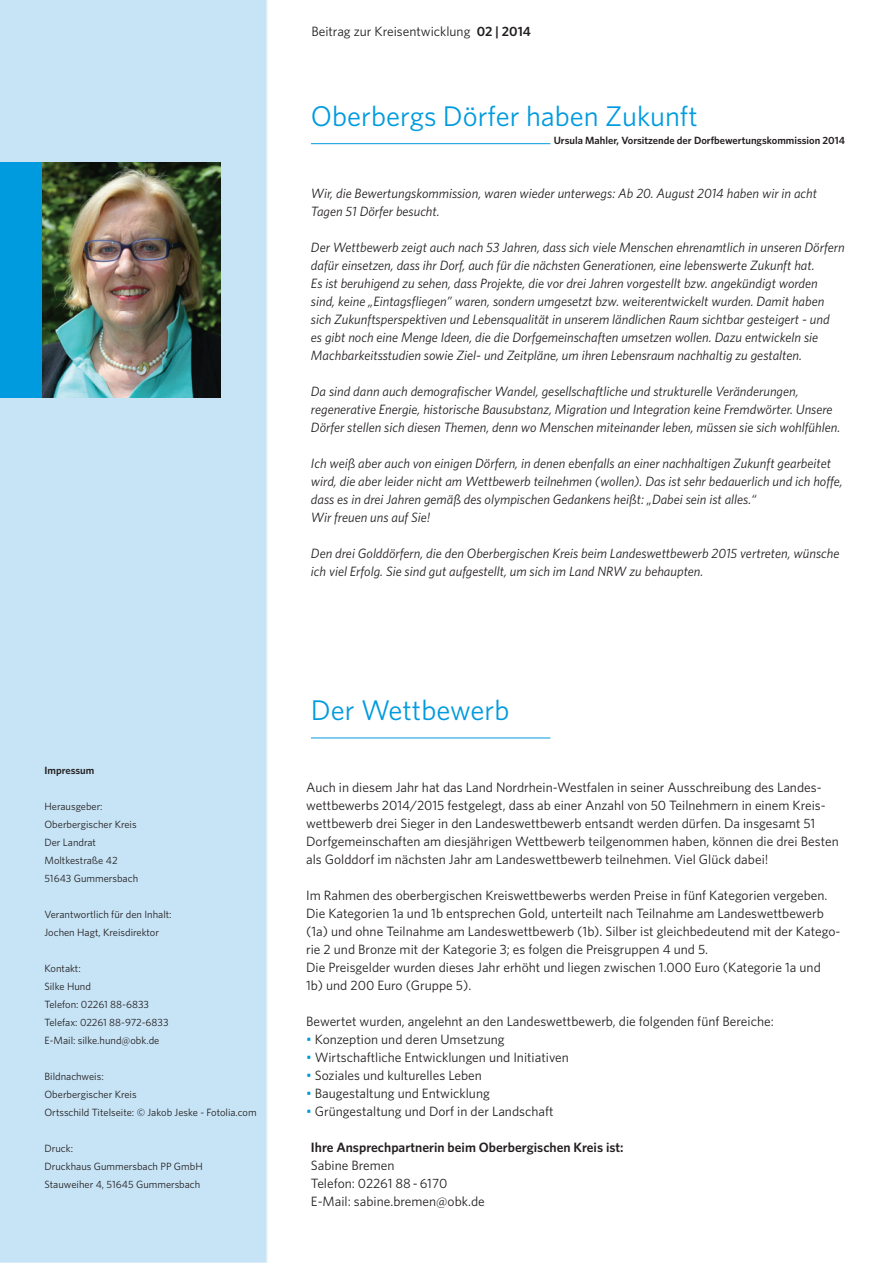
<style>
.page{position:relative;width:893px;height:1263px;background:#fff}
.page>*{position:absolute;margin:0;border:0;box-sizing:border-box;transform-origin:0 0}
.t1{font:28.5px "Whitney";color:#009bde}
.t2{font:italic 13.5px/18px "Whitney";color:#231f20}
.t3{font:13.5px/18px "Whitney";color:#231f20}
.t4{font:600 13.5px "Whitney";color:#231f20}
.t5{font:10.5px/18px "Whitney";color:#231f20}
.t6{font:600 10.5px "Whitney";color:#231f20}
.s1{font-weight:600}
.s2{color:#009bde}
</style>
<div class="page">
<div style="left:0;top:0;width:268px;height:1263px;background:#c7e4f6"></div>
<div style="left:0;top:162px;width:42px;height:235px;background:#009bde"></div>
<hr style="left:311px;top:143px;width:239px;height:1px;background:#009bde">
<img style="left:42px;top:162px;width:179px;height:235px">
<hr style="left:311px;top:738px;width:239px;height:1px;background:#009bde">
<p class="t6" style="left:44px;top:764px;width:51px">Impressum</p>
<p class="t5" style="left:44px;top:797px;width:95px">Herausgeber:<br>Oberbergischer Kreis<br>Der Landrat<br>Moltkestraße 42<br>51643 Gummersbach</p>
<p class="t5" style="left:44px;top:905px;width:129px">Verantwortlich für den Inhalt:<br>Jochen Hagt, Kreisdirektor</p>
<p class="t5" style="left:44px;top:959px;width:126px">Kontakt:<br>Silke Hund<br>Telefon: 02261 88-6833<br>Telefax: 02261 88-972-6833<br>E-Mail: silke.hund@obk.de</p>
<p class="t5" style="left:44px;top:1067px;width:214px">Bildnachweis:<br>Oberbergischer Kreis<br>Ortsschild Titelseite: © Jakob Jeske - Fotolia.com</p>
<p class="t5" style="left:44px;top:1139px;width:160px">Druck:<br>Druckhaus Gummersbach PP GmbH<br>Stauweiher 4, 51645 Gummersbach</p>
<p class="t3" style="left:311px;top:22px;width:221px">Beitrag zur Kreisentwicklung <span class="s1">02 | 2014</span></p>
<h1 class="t1" style="left:311px;top:99px;width:389px">Oberbergs Dörfer haben Zukunft</h1>
<p class="t6" style="left:554px;top:134px;width:293px">Ursula Mahler, Vorsitzende der Dorfbewertungskommission 2014</p>
<p class="t2" style="left:311px;top:184px;width:507px">Wir, die Bewertungskommission, waren wieder unterwegs: Ab 20. August 2014 haben wir in acht<br>Tagen 51 Dörfer besucht.</p>
<p class="t2" style="left:311px;top:238px;width:535px">Der Wettbewerb zeigt auch nach 53 Jahren, dass sich viele Menschen ehrenamtlich in unseren Dörfern dafür einsetzen, dass ihr Dorf, auch für die nächsten Generationen, eine lebenswerte Zukunft hat.<br>Es ist beruhigend zu sehen, dass Projekte, die vor drei Jahren vorgestellt bzw. angekündigt worden sind, keine „Eintagsfliegen” waren, sondern umgesetzt bzw. weiterentwickelt wurden. Damit haben sich Zukunftsperspektiven und Lebensqualität in unserem ländlichen Raum sichtbar gesteigert - und<br>es gibt noch eine Menge Ideen, die die Dorfgemeinschaften umsetzen wollen. Dazu entwickeln sie Machbarkeitsstudien sowie Ziel- und Zeitpläne, um ihren Lebensraum nachhaltig zu gestalten.</p>
<p class="t2" style="left:311px;top:382px;width:531px">Da sind dann auch demografischer Wandel, gesellschaftliche und strukturelle Veränderungen, regenerative Energie, historische Bausubstanz, Migration und Integration keine Fremdwörter. Unsere<br>Dörfer stellen sich diesen Themen, denn wo Menschen miteinander leben, müssen sie sich wohlfühlen.</p>
<p class="t2" style="left:311px;top:454px;width:533px">Ich weiß aber auch von einigen Dörfern, in denen ebenfalls an einer nachhaltigen Zukunft gearbeitet wird, die aber leider nicht am Wettbewerb teilnehmen (wollen). Das ist sehr bedauerlich und ich hoffe, dass es in drei Jahren gemäß des olympischen Gedankens heißt: „Dabei sein ist alles.“<br>Wir freuen uns auf Sie!</p>
<p class="t2" style="left:311px;top:544px;width:530px">Den drei Golddörfern, die den Oberbergischen Kreis beim Landeswettbewerb 2015 vertreten, wünsche ich viel Erfolg. Sie sind gut aufgestellt, um sich im Land NRW zu behaupten.</p>
<h1 class="t1" style="left:311px;top:693px;width:200px">Der Wettbewerb</h1>
<p class="t3" style="left:306px;top:778px;width:534px">Auch in diesem Jahr hat das Land Nordrhein-Westfalen in seiner Ausschreibung des Landes&shy;wettbewerbs 2014/2015 festgelegt, dass ab einer Anzahl von 50 Teilnehmern in einem Kreis&shy;wettbewerb drei Sieger in den Landeswettbewerb entsandt werden dürfen. Da insgesamt 51<br>Dorfgemeinschaften am diesjährigen Wettbewerb teilgenommen haben, können die drei Besten als Golddorf im nächsten Jahr am Landeswettbewerb teilnehmen. Viel Glück dabei!</p>
<p class="t3" style="left:306px;top:886px;width:536px">Im Rahmen des oberbergischen Kreiswettbewerbs werden Preise in fünf Kategorien vergeben.<br>Die Kategorien 1a und 1b entsprechen Gold, unterteilt nach Teilnahme am Landeswettbewerb (1a) und ohne Teilnahme am Landeswettbewerb (1b). Silber ist gleichbedeutend mit der Katego&shy;rie 2 und Bronze mit der Kategorie 3; es folgen die Preisgruppen 4 und 5.<br>Die Preisgelder wurden dieses Jahr erhöht und liegen zwischen 1.000 Euro (Kategorie 1a und 1b) und 200 Euro (Gruppe 5).</p>
<p class="t3" style="left:306px;top:1012px;width:469px">Bewertet wurden, angelehnt an den Landeswettbewerb, die folgenden fünf Bereiche:</p>
<p class="t3" style="left:306px;top:1030px;width:200px"><span class="s2">•</span> Konzeption und deren Umsetzung</p>
<p class="t3" style="left:306px;top:1048px;width:264px"><span class="s2">•</span> Wirtschaftliche Entwicklungen und Initiativen</p>
<p class="t3" style="left:306px;top:1066px;width:177px"><span class="s2">•</span> Soziales und kulturelles Leben</p>
<p class="t3" style="left:306px;top:1084px;width:185px"><span class="s2">•</span> Baugestaltung und Entwicklung</p>
<p class="t3" style="left:306px;top:1102px;width:249px"><span class="s2">•</span> Grüngestaltung und Dorf in der Landschaft</p>
<p class="t4" style="left:311px;top:1139px;width:314px">Ihre Ansprechpartnerin beim Oberbergischen Kreis ist:</p>
<p class="t3" style="left:311px;top:1156px;width:175px">Sabine Bremen<br>Telefon: 02261 88 - 6170<br>E-Mail: sabine.bremen@obk.de</p>
</div>
